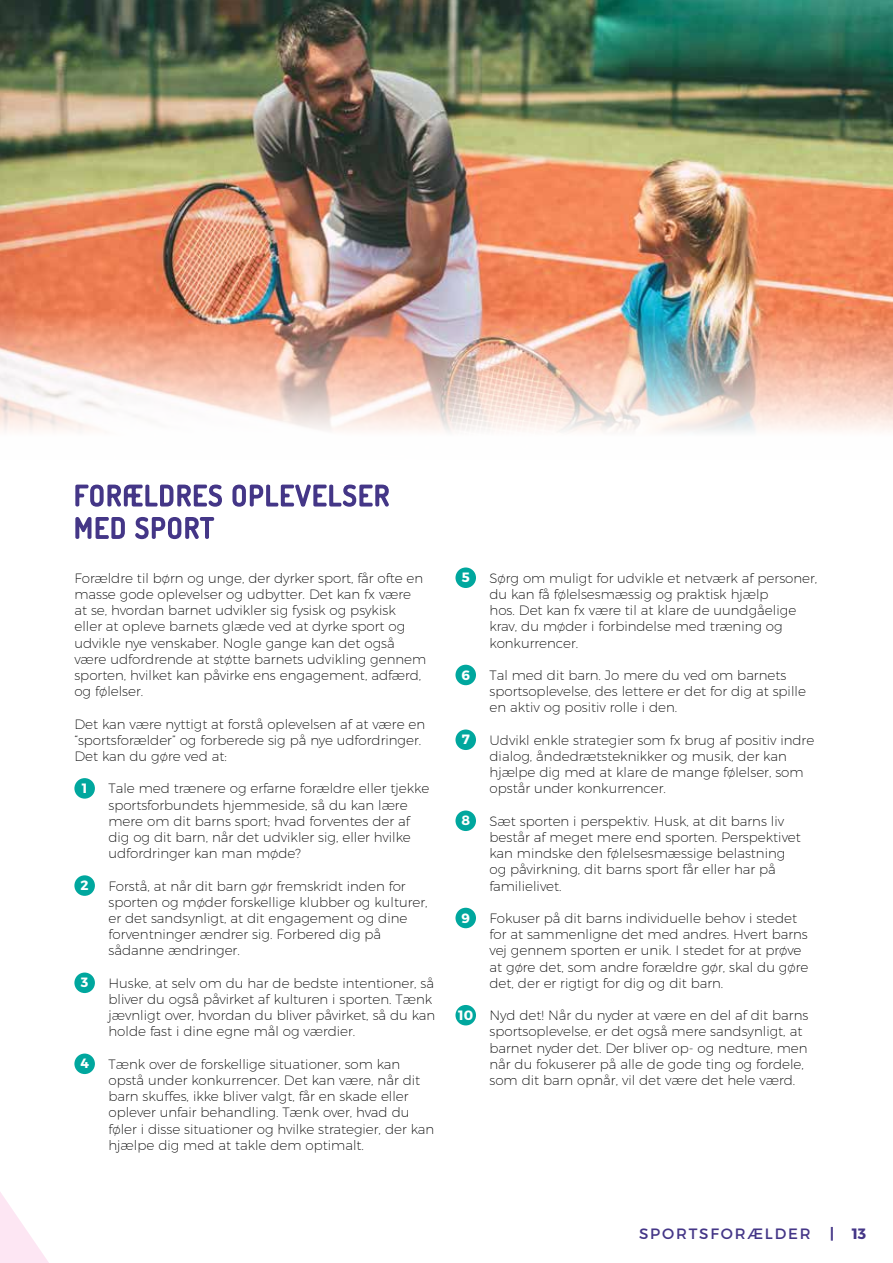
<style>
.page{position:relative;width:893px;height:1263px;background:#fff}
.page>*{position:absolute;margin:0;border:0;box-sizing:border-box;transform-origin:0 0}
.t1{font:15px "Montserrat";letter-spacing:.12em;color:#443687}
.t2{font:700 15px "Montserrat";color:#443687}
.t3{font:200 13.5px/16.2px "Montserrat";color:#000}
.t4{font:700 13.5px "Montserrat";color:#fff}
.s1{font-weight:700;color:#fff}
</style>
<div class="page">
<svg style="left:0;top:1192px;width:49px;height:71px"></svg>
<svg style="left:232px;top:484px;width:157px;height:23px"></svg>
<svg style="left:75px;top:484px;width:147px;height:56px"></svg>
<div style="left:74px;top:778px;width:21px;height:21px;background:#00a79e;border-radius:50%"></div>
<div style="left:74px;top:875px;width:21px;height:21px;background:#00a79e;border-radius:50%"></div>
<div style="left:74px;top:972px;width:21px;height:21px;background:#00a79e;border-radius:50%"></div>
<div style="left:74px;top:1053px;width:21px;height:21px;background:#00a79e;border-radius:50%"></div>
<div style="left:455px;top:567px;width:21px;height:21px;background:#00a79e;border-radius:50%"></div>
<div style="left:455px;top:665px;width:21px;height:20px;background:#00a79e;border-radius:50%"></div>
<div style="left:455px;top:729px;width:21px;height:21px;background:#00a79e;border-radius:50%"></div>
<div style="left:455px;top:810px;width:21px;height:21px;background:#00a79e;border-radius:50%"></div>
<div style="left:455px;top:908px;width:21px;height:20px;background:#00a79e;border-radius:50%"></div>
<div style="left:455px;top:1005px;width:21px;height:20px;background:#00a79e;border-radius:50%"></div>
<img style="left:0;top:0;width:893px;height:432px">
<p class="t3" style="left:74px;top:569px;width:353px">Forældre til børn og unge, der dyrker sport, får ofte en masse gode oplevelser og udbytter. Det kan fx være at se, hvordan barnet udvikler sig fysisk og psykisk eller at opleve barnets glæde ved at dyrke sport og udvikle nye venskaber. Nogle gange kan det også være udfordrende at støtte barnets udvikling gennem sporten, hvilket kan påvirke ens engagement, adfærd, og følelser.</p>
<p class="t3" style="left:74px;top:715px;width:352px">Det kan være nyttigt at forstå oplevelsen af at være en “sportsforælder” og forberede sig på nye udfordringer.<br>Det kan du gøre ved at:</p>
<p class="t4" style="left:82px;top:780px;width:7px">1</p>
<p class="t3" style="left:108px;top:780px;width:322px">Tale med trænere og erfarne forældre eller tjekke sportsforbundets hjemmeside, så du kan lære mere om dit barns sport; hvad forventes der af dig og dit barn, når det udvikler sig, eller hvilke udfordringer kan man møde?</p>
<p class="t4" style="left:81px;top:877px;width:10px">2</p>
<p class="t3" style="left:108px;top:877px;width:321px">Forstå, at når dit barn gør fremskridt inden for sporten og møder forskellige klubber og kulturer, er det sandsynligt, at dit engagement og dine forventninger ændrer sig. Forbered dig på sådanne ændringer.</p>
<p class="t4" style="left:81px;top:974px;width:9px">3</p>
<p class="t3" style="left:108px;top:974px;width:328px">Huske, at selv om du har de bedste intentioner, så bliver du også påvirket af kulturen i sporten. Tænk jævnligt over, hvordan du bliver påvirket, så du kan holde fast i dine egne mål og værdier.</p>
<p class="t4" style="left:80px;top:1055px;width:10px">4</p>
<p class="t3" style="left:108px;top:1055px;width:327px">Tænk over de forskellige situationer, som kan opstå under konkurrencer. Det kan være, når dit barn skuffes, ikke bliver valgt, får en skade eller oplever unfair behandling. Tænk over, hvad du føler i disse situationer og hvilke strategier, der kan hjælpe dig med at takle dem optimalt.</p>
<p class="t4" style="left:462px;top:569px;width:10px">5</p>
<p class="t3" style="left:489px;top:569px;width:329px">Sørg om muligt for udvikle et netværk af personer, du kan få følelsesmæssig og praktisk hjælp<br>hos. Det kan fx være til at klare de uundgåelige krav, du møder i forbindelse med træning og konkurrencer.</p>
<p class="t4" style="left:461px;top:666px;width:10px">6</p>
<p class="t3" style="left:489px;top:667px;width:318px">Tal med dit barn. Jo mere du ved om barnets sportsoplevelse, des lettere er det for dig at spille en aktiv og positiv rolle i den.</p>
<p class="t4" style="left:462px;top:731px;width:10px">7</p>
<p class="t3" style="left:489px;top:731px;width:326px">Udvikl enkle strategier som fx brug af positiv indre dialog, åndedrætsteknikker og musik, der kan hjælpe dig med at klare de mange følelser, som opstår under konkurrencer.</p>
<p class="t4" style="left:461px;top:812px;width:10px">8</p>
<p class="t3" style="left:489px;top:812px;width:313px">Sæt sporten i perspektiv. Husk, at dit barns liv består af meget mere end sporten. Perspektivet kan mindske den følelsesmæssige belastning og påvirkning, dit barns sport får eller har på familielivet.</p>
<p class="t4" style="left:461px;top:909px;width:10px">9</p>
<p class="t3" style="left:489px;top:910px;width:320px">Fokuser på dit barns individuelle behov i stedet for at sammenligne det med andres. Hvert barns vej gennem sporten er unik. I stedet for at prøve at gøre det, som andre forældre gør, skal du gøre det, der er rigtigt for dig og dit barn.</p>
<p class="t3" style="left:489px;top:1007px;width:320px;text-indent:-31px"><span class="s1">10</span> Nyd det! Når du nyder at være en del af dit barns sportsoplevelse, er det også mere sandsynligt, at barnet nyder det. Der bliver op- og nedture, men når du fokuserer på alle de gode ting og fordele, som dit barn opnår, vil det være det hele værd.</p>
<p class="t1" style="left:639px;top:1225px;width:173px">SPORTSFORÆLDER</p>
<p class="t2" style="left:830px;top:1224px;width:38px">| 13</p>
</div>
